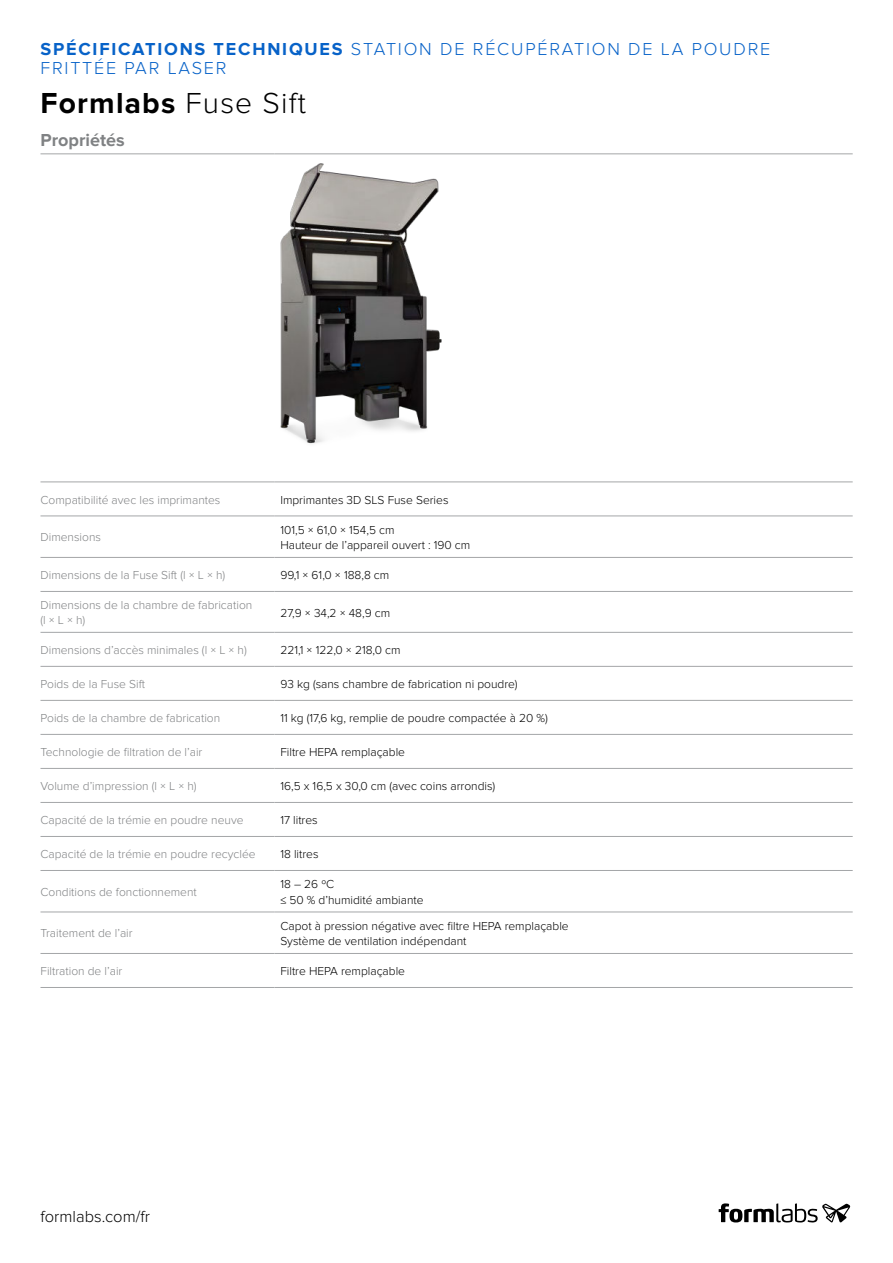
<style>
.page{position:relative;width:893px;height:1263px;background:#fff}
.page>*{position:absolute;margin:0;border:0;box-sizing:border-box;transform-origin:0 0}
.t1{font:700 30px "Proxima Nova";letter-spacing:.04em;color:#000}
.t2{font:300 18px/19.5px "Proxima Nova";letter-spacing:.1em;color:#0762c8}
.t3{font:700 18px "Proxima Nova";color:#808284}
.t4{font:300 16.5px "Proxima Nova";color:#000}
.t5{font:300 12px/15px "Proxima Nova";color:#000}
.t6{font:300 12px/14.4px "Proxima Nova";color:#808284}
.s1{font-weight:700}
.s2{font-weight:300}
</style>
<div class="page">
<hr style="left:41px;top:154px;width:233px;height:1px;background:#a4a6a8">
<hr style="left:274px;top:154px;width:579px;height:1px;background:#a4a6a8">
<hr style="left:41px;top:482px;width:233px;height:1px;background:#a4a6a8">
<hr style="left:274px;top:482px;width:579px;height:1px;background:#a4a6a8">
<hr style="left:41px;top:516px;width:233px;height:1px;background:#a4a6a8">
<hr style="left:274px;top:516px;width:579px;height:1px;background:#a4a6a8">
<hr style="left:41px;top:557px;width:233px;height:1px;background:#a4a6a8">
<hr style="left:274px;top:557px;width:579px;height:1px;background:#a4a6a8">
<hr style="left:41px;top:591px;width:233px;height:1px;background:#a4a6a8">
<hr style="left:274px;top:591px;width:579px;height:1px;background:#a4a6a8">
<hr style="left:41px;top:632px;width:233px;height:1px;background:#a4a6a8">
<hr style="left:274px;top:632px;width:579px;height:1px;background:#a4a6a8">
<hr style="left:41px;top:666px;width:233px;height:1px;background:#a4a6a8">
<hr style="left:274px;top:666px;width:579px;height:1px;background:#a4a6a8">
<hr style="left:41px;top:700px;width:233px;height:1px;background:#a4a6a8">
<hr style="left:274px;top:700px;width:579px;height:1px;background:#a4a6a8">
<hr style="left:41px;top:734px;width:233px;height:1px;background:#a4a6a8">
<hr style="left:274px;top:734px;width:579px;height:1px;background:#a4a6a8">
<hr style="left:41px;top:768px;width:233px;height:1px;background:#a4a6a8">
<hr style="left:274px;top:768px;width:579px;height:1px;background:#a4a6a8">
<hr style="left:41px;top:802px;width:233px;height:1px;background:#a4a6a8">
<hr style="left:274px;top:802px;width:579px;height:1px;background:#a4a6a8">
<hr style="left:41px;top:836px;width:233px;height:1px;background:#a4a6a8">
<hr style="left:274px;top:836px;width:579px;height:1px;background:#a4a6a8">
<hr style="left:41px;top:870px;width:233px;height:1px;background:#a4a6a8">
<hr style="left:274px;top:870px;width:579px;height:1px;background:#a4a6a8">
<hr style="left:41px;top:912px;width:233px;height:1px;background:#a4a6a8">
<hr style="left:274px;top:912px;width:579px;height:1px;background:#a4a6a8">
<hr style="left:41px;top:953px;width:233px;height:1px;background:#a4a6a8">
<hr style="left:274px;top:953px;width:579px;height:1px;background:#a4a6a8">
<hr style="left:41px;top:987px;width:233px;height:1px;background:#a4a6a8">
<hr style="left:274px;top:987px;width:579px;height:1px;background:#a4a6a8">
<img style="left:280px;top:163px;width:162px;height:281px">
<svg style="left:719px;top:1203px;width:131px;height:20px"></svg>
<h2 class="t2" style="left:40px;top:39px;width:731px"><span class="s1">SPÉCIFICATIONS TECHNIQUES</span> STATION DE RÉCUPÉRATION DE LA POUDRE<br>FRITTÉE PAR LASER</h2>
<h1 class="t1" style="left:40px;top:87px;width:267px">Formlabs <span class="s2">Fuse Sift</span></h1>
<h2 class="t3" style="left:40px;top:130px;width:86px">Propriétés</h2>
<p class="t6" style="left:40px;top:492px;width:181px">Compatibilité avec les imprimantes</p>
<p class="t5" style="left:280px;top:492px;width:170px">Imprimantes 3D SLS Fuse Series</p>
<p class="t6" style="left:40px;top:530px;width:62px">Dimensions</p>
<p class="t5" style="left:280px;top:522px;width:191px">101,5 × 61,0 × 154,5 cm<br>Hauteur de l’appareil ouvert : 190 cm</p>
<p class="t6" style="left:40px;top:568px;width:186px">Dimensions de la Fuse Sift (l × L × h)</p>
<p class="t5" style="left:280px;top:568px;width:110px">99,1 × 61,0 × 188,8 cm</p>
<p class="t6" style="left:40px;top:598px;width:213px">Dimensions de la chambre de fabrication (l × L × h)</p>
<p class="t5" style="left:280px;top:605px;width:111px">27,9 × 34,2 × 48,9 cm</p>
<p class="t6" style="left:40px;top:643px;width:208px">Dimensions d’accès minimales (l × L × h)</p>
<p class="t5" style="left:280px;top:643px;width:122px">221,1 × 122,0 × 218,0 cm</p>
<p class="t6" style="left:40px;top:677px;width:106px">Poids de la Fuse Sift</p>
<p class="t5" style="left:280px;top:677px;width:239px">93 kg (sans chambre de fabrication ni poudre)</p>
<p class="t6" style="left:40px;top:711px;width:181px">Poids de la chambre de fabrication</p>
<p class="t5" style="left:280px;top:711px;width:269px">11 kg (17,6 kg, remplie de poudre compactée à 20 %)</p>
<p class="t6" style="left:40px;top:745px;width:163px">Technologie de filtration de l’air</p>
<p class="t5" style="left:280px;top:745px;width:126px">Filtre HEPA remplaçable</p>
<p class="t6" style="left:40px;top:779px;width:158px">Volume d’impression (l × L × h)</p>
<p class="t5" style="left:280px;top:779px;width:216px">16,5 x 16,5 x 30,0 cm (avec coins arrondis)</p>
<p class="t6" style="left:40px;top:813px;width:205px">Capacité de la trémie en poudre neuve</p>
<p class="t5" style="left:280px;top:813px;width:39px">17 litres</p>
<p class="t6" style="left:40px;top:847px;width:217px">Capacité de la trémie en poudre recyclée</p>
<p class="t5" style="left:280px;top:847px;width:40px">18 litres</p>
<p class="t6" style="left:40px;top:885px;width:158px">Conditions de fonctionnement</p>
<p class="t5" style="left:280px;top:877px;width:145px">18 – 26 ºC<br>≤ 50 % d’humidité ambiante</p>
<p class="t6" style="left:40px;top:926px;width:94px">Traitement de l’air</p>
<p class="t5" style="left:280px;top:919px;width:290px">Capot à pression négative avec filtre HEPA remplaçable<br>Système de ventilation indépendant</p>
<p class="t6" style="left:40px;top:964px;width:83px">Filtration de l’air</p>
<p class="t5" style="left:280px;top:964px;width:126px">Filtre HEPA remplaçable</p>
<h3 class="t4" style="left:40px;top:1208px;width:111px">formlabs.com/fr</h3>
</div>
